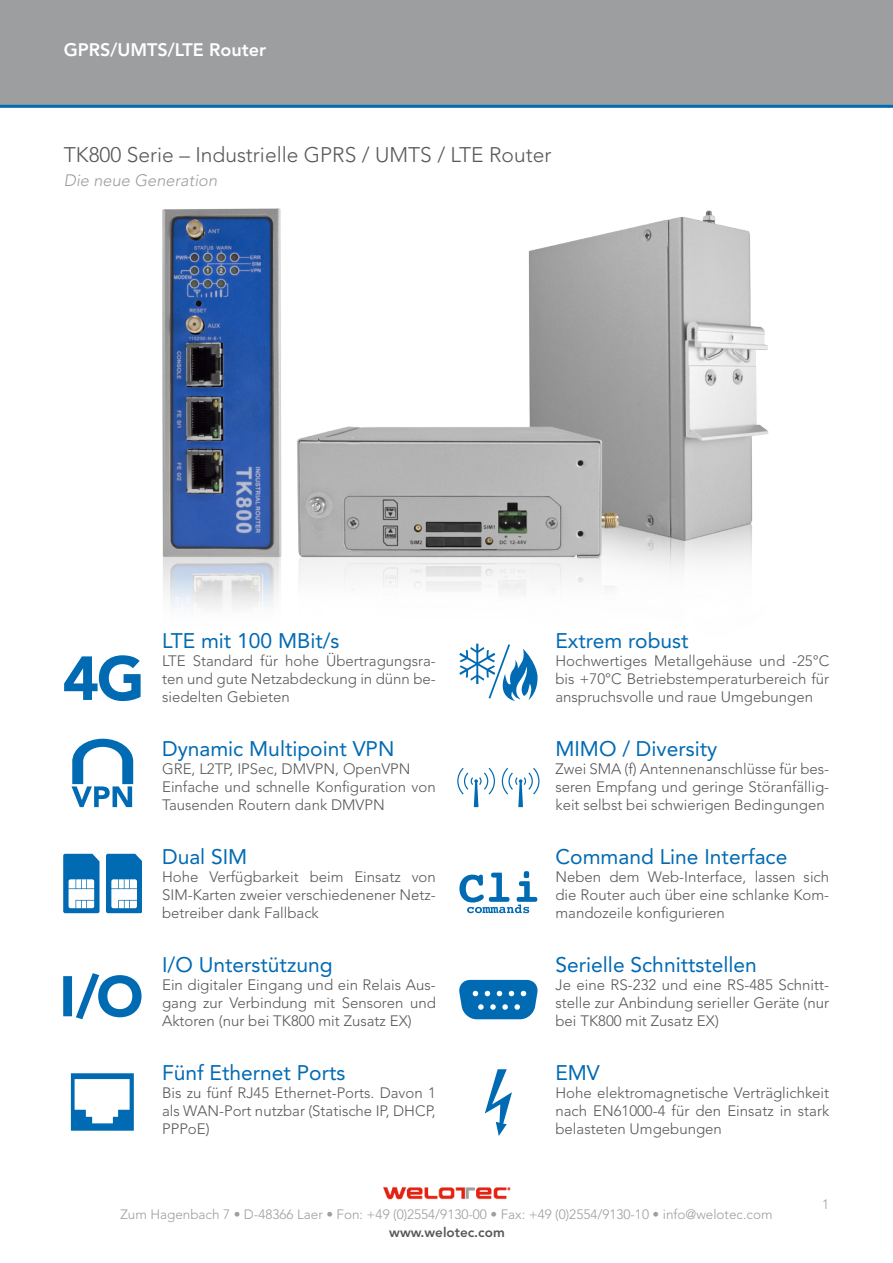
<style>
.page{position:relative;width:893px;height:1263px;background:#fff}
.page>*{position:absolute;margin:0;border:0;box-sizing:border-box;transform-origin:0 0}
.t1{font:21px "Avenir LT Std";color:#006ab3}
.t2{font:300 21px "Avenir LT Std";color:#58585a}
.t3{font:800 18px "Avenir LT Std";color:#fff}
.t4{font:italic 300 16.5px "Avenir LT Std";color:#9c9e9f}
.t5{font:300 15px/18px "Avenir LT Std";color:#58585a;text-align:justify}
.t6{font:300 13.5px "Avenir LT Std";color:#9c9e9f}
.t7{font:800 13.5px "Avenir LT Std";color:#58585a}
</style>
<div class="page">
<img style="left:383px;top:1186px;width:127px;height:14px">
<div style="left:0;top:0;width:893px;height:106px;background:#9c9e9f"></div>
<hr style="left:0;top:105px;width:893px;height:3px;background:#006ab3">
<svg style="left:459px;top:643px;width:79px;height:58px"></svg>
<svg style="left:71px;top:1073px;width:63px;height:58px"></svg>
<svg style="left:63px;top:854px;width:37px;height:59px"></svg>
<svg style="left:106px;top:854px;width:36px;height:59px"></svg>
<svg style="left:64px;top:655px;width:77px;height:46px"></svg>
<svg style="left:72px;top:739px;width:61px;height:68px"></svg>
<svg style="left:63px;top:973px;width:79px;height:46px"></svg>
<svg style="left:459px;top:871px;width:78px;height:42px"></svg>
<svg style="left:457px;top:768px;width:38px;height:39px"></svg>
<svg style="left:502px;top:768px;width:37px;height:39px"></svg>
<svg style="left:485px;top:1069px;width:27px;height:67px"></svg>
<svg style="left:459px;top:980px;width:79px;height:39px;background:#2780be"></svg>
<img style="left:162px;top:208px;width:607px;height:401px">
<p class="t3" style="left:64px;top:39px;width:204px">GPRS/UMTS/LTE Router</p>
<h1 class="t2" style="left:64px;top:142px;width:489px">TK800 Serie – Industrielle GPRS / UMTS / LTE Router</h1>
<p class="t4" style="left:64px;top:171px;width:155px">Die neue Generation</p>
<h1 class="t1" style="left:162px;top:629px;width:179px">LTE mit 100 MBit/s</h1>
<p class="t5" style="left:162px;top:652px;width:275px">LTE Standard für hohe Übertragungsra&shy;ten und gute Netzabdeckung in dünn be&shy;siedelten Gebieten</p>
<h1 class="t1" style="left:162px;top:737px;width:234px">Dynamic Multipoint VPN</h1>
<p class="t5" style="left:162px;top:760px;width:275px;text-align:left">GRE, L2TP, IPSec, DMVPN, OpenVPN<br>Einfache und schnelle Konfiguration von<br>Tausenden Routern dank DMVPN</p>
<h1 class="t1" style="left:162px;top:845px;width:87px">Dual SIM</h1>
<p class="t5" style="left:162px;top:868px;width:275px">Hohe Verfügbarkeit beim Einsatz von SIM-Karten zweier verschiedenener Netz&shy;betreiber dank Fallback</p>
<h1 class="t1" style="left:162px;top:953px;width:172px">I/O Unterstützung</h1>
<p class="t5" style="left:162px;top:976px;width:275px">Ein digitaler Eingang und ein Relais Aus&shy;gang zur Verbindung mit Sensoren und Aktoren (nur bei TK800 mit Zusatz EX)</p>
<h1 class="t1" style="left:162px;top:1061px;width:185px">Fünf Ethernet Ports</h1>
<p class="t5" style="left:162px;top:1084px;width:275px">Bis zu fünf RJ45 Ethernet-Ports. Davon 1 als WAN-Port nutzbar (Statische IP, DHCP, PPPoE)</p>
<h1 class="t1" style="left:555px;top:629px;width:135px">Extrem robust</h1>
<p class="t5" style="left:555px;top:652px;width:275px">Hochwertiges Metallgehäuse und -25°C bis +70°C Betriebstemperaturbereich für anspruchsvolle und raue Umgebungen</p>
<h1 class="t1" style="left:555px;top:737px;width:163px">MIMO / Diversity</h1>
<p class="t5" style="left:555px;top:760px;width:275px">Zwei SMA (f) Antennenanschlüsse für bes&shy;seren Empfang und geringe Störanfällig&shy;keit selbst bei schwierigen Bedingungen</p>
<h1 class="t1" style="left:555px;top:845px;width:233px">Command Line Interface</h1>
<p class="t5" style="left:555px;top:868px;width:275px">Neben dem Web-Interface, lassen sich die Router auch über eine schlanke Kom&shy;mandozeile konfigurieren</p>
<h1 class="t1" style="left:555px;top:953px;width:203px">Serielle Schnittstellen</h1>
<p class="t5" style="left:555px;top:976px;width:275px">Je eine RS-232 und eine RS-485 Schnitt&shy;stelle zur Anbindung serieller Geräte (nur bei TK800 mit Zusatz EX)</p>
<h1 class="t1" style="left:555px;top:1061px;width:46px">EMV</h1>
<p class="t5" style="left:555px;top:1084px;width:275px">Hohe elektromagnetische Verträglichkeit nach EN61000-4 für den Einsatz in stark belasteten Umgebungen</p>
<p class="t6" style="left:120px;top:1207px;width:654px">Zum Hagenbach 7 • D-48366 Laer • Fon: +49 (0)2554/9130-00 • Fax: +49 (0)2554/9130-10 • info@welotec.com</p>
<p class="t7" style="left:389px;top:1224px;width:117px">www.welotec.com</p>
<p class="t6" style="left:822px;top:1197px;width:9px">1</p>
</div>
